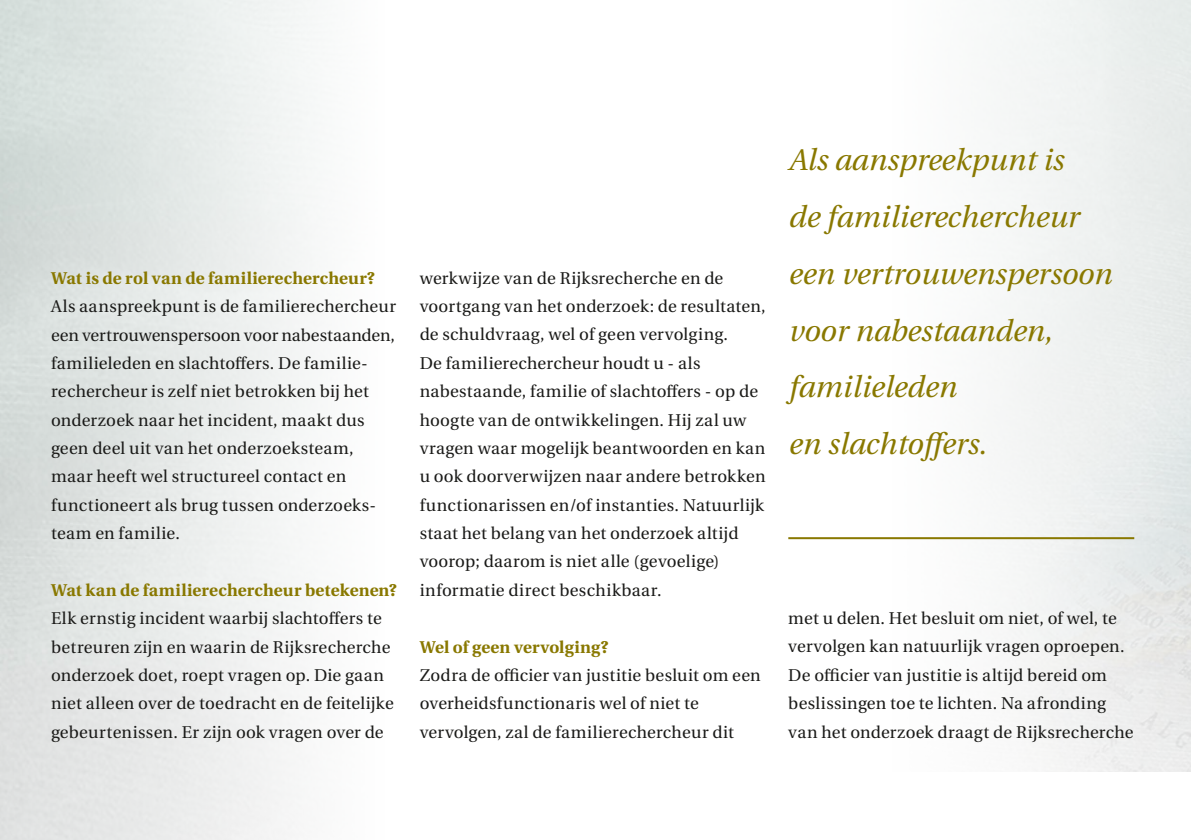
<style>
.page{position:relative;width:1191px;height:840px;background:#fff}
.page>*{position:absolute;margin:0;border:0;box-sizing:border-box;transform-origin:0 0}
.t1{font:italic 30px/56.8px "Heuristica";color:#897800}
.t2{font:17px/28.4px "Heuristica";letter-spacing:.015em;color:#1a1a18}
.t3{font:700 17px "Heuristica";letter-spacing:.01em;color:#897800}
</style>
<div class="page">
<div style="left:0;top:0;width:387px;height:839px;background:linear-gradient(to right,#d4dad8,#fff)"></div>
<div style="left:888px;top:0;width:303px;height:771px;background:linear-gradient(to right,#fff,#e5e8e8)"></div>
<hr style="left:788px;top:537px;width:346px;height:2px;background:#897800">
<p class="t3" style="left:51px;top:264px;width:325px">Wat is de rol van de familierechercheur?</p>
<p class="t2" style="left:51px;top:292px;width:347px">Als aanspreekpunt is de familierechercheur een vertrouwenspersoon voor nabestaanden, familieleden en slachtoffers. De familie&shy;rechercheur is zelf niet betrokken bij het onderzoek naar het incident, maakt dus geen deel uit van het onderzoeksteam, maar heeft wel structureel contact en functioneert als brug tussen onderzoeks&shy;team en familie.</p>
<p class="t3" style="left:51px;top:576px;width:347px">Wat kan de familierechercheur betekenen?</p>
<p class="t2" style="left:51px;top:604px;width:344px">Elk ernstig incident waarbij slachtoffers te betreuren zijn en waarin de Rijksrecherche onderzoek doet, roept vragen op. Die gaan niet alleen over de toedracht en de feitelijke gebeurtenissen. Er zijn ook vragen over de</p>
<p class="t2" style="left:420px;top:264px;width:347px">werkwijze van de Rijksrecherche en de voortgang van het onderzoek: de resultaten, de schuldvraag, wel of geen vervolging.<br>De familierechercheur houdt u - als nabestaande, familie of slachtoffers - op de hoogte van de ontwikkelingen. Hij zal uw vragen waar mogelijk beantwoorden en kan u ook doorverwijzen naar andere betrokken functionarissen en/of instanties. Natuurlijk staat het belang van het onderzoek altijd voorop; daarom is niet alle (gevoelige) informatie direct beschikbaar.</p>
<p class="t3" style="left:420px;top:632px;width:190px">Wel of geen vervolging?</p>
<p class="t2" style="left:420px;top:660px;width:343px">Zodra de officier van justitie besluit om een overheidsfunctionaris wel of niet te vervolgen, zal de familierechercheur dit</p>
<h1 class="t1" style="left:788px;top:130px;width:325px">Als aanspreekpunt is<br>de familierechercheur een vertrouwenspersoon voor nabestaanden, familieleden<br>en slachtoffers.</h1>
<p class="t2" style="left:788px;top:604px;width:347px">met u delen. Het besluit om niet, of wel, te vervolgen kan natuurlijk vragen oproepen.<br>De officier van justitie is altijd bereid om beslissingen toe te lichten. Na afronding van het onderzoek draagt de Rijksrecherche</p>
</div>
